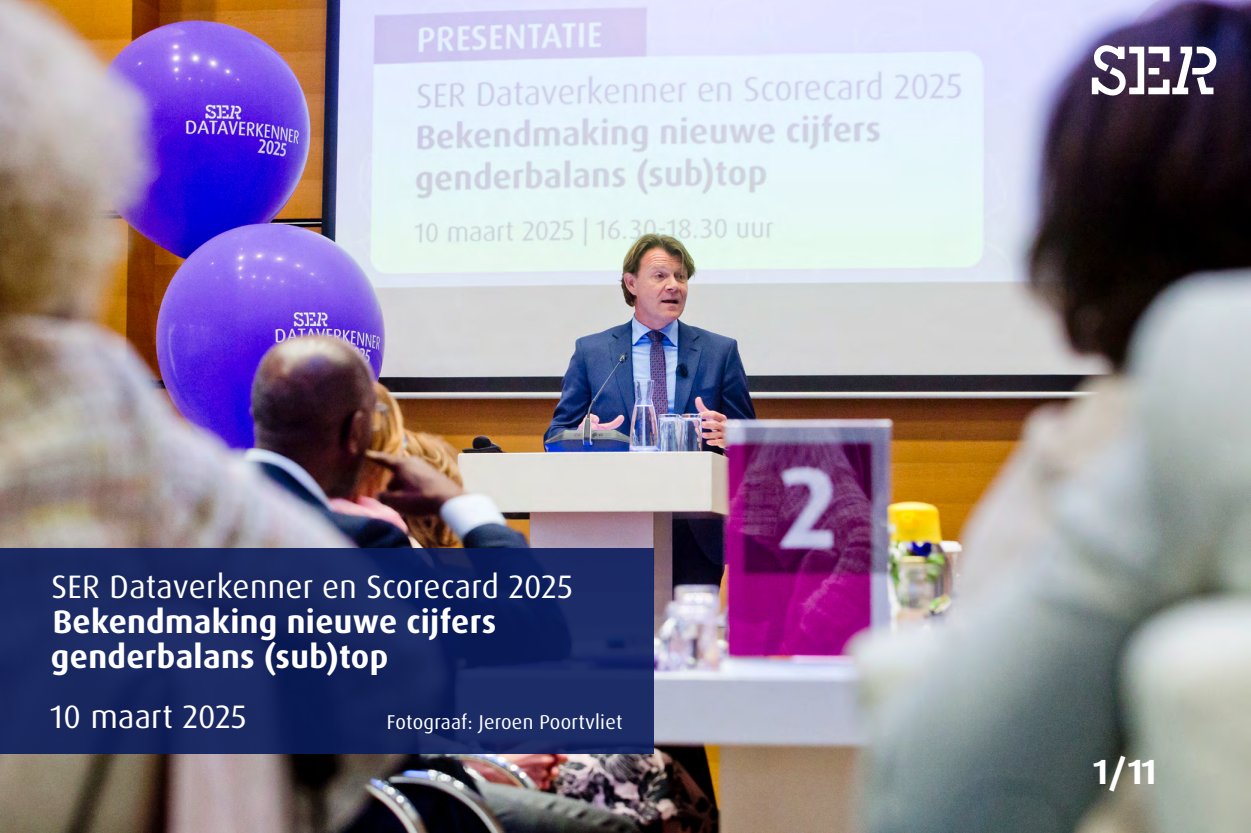
<style>
.page{position:relative;width:1251px;height:833px;background:#fff}
.page>*{position:absolute;margin:0;border:0;box-sizing:border-box;transform-origin:0 0}
.t1{font:700 35px "Dax OT";color:#fff}
.t2{font:700 32.5px/35px "Dax OT";letter-spacing:.01em;color:#fff}
.t3{font:32.5px "Dax OT";letter-spacing:.01em;color:#fff}
.t4{font:20px "Dax OT";letter-spacing:.01em;color:#fff}
</style>
<div class="page">
<img style="left:0;top:0;width:1250px;height:833px">
<div style="left:0;top:548px;width:653px;height:206px;background:linear-gradient(to right,#18265e,#142561)"></div>
<svg style="left:1091px;top:45px;width:124px;height:50px"></svg>
<p class="t3" style="left:51px;top:566px;width:522px">SER Dataverkenner en Scorecard 2025</p>
<p class="t2" style="left:51px;top:605px;width:446px">Bekendmaking nieuwe cijfers genderbalans (sub)top</p>
<p class="t3" style="left:50px;top:696px;width:198px">10 maart 2025</p>
<p class="t4" style="left:387px;top:709px;width:237px">Fotograaf: Jeroen Poortvliet</p>
<p class="t1" style="left:1092px;top:749px;width:65px">1/11</p>
</div>
